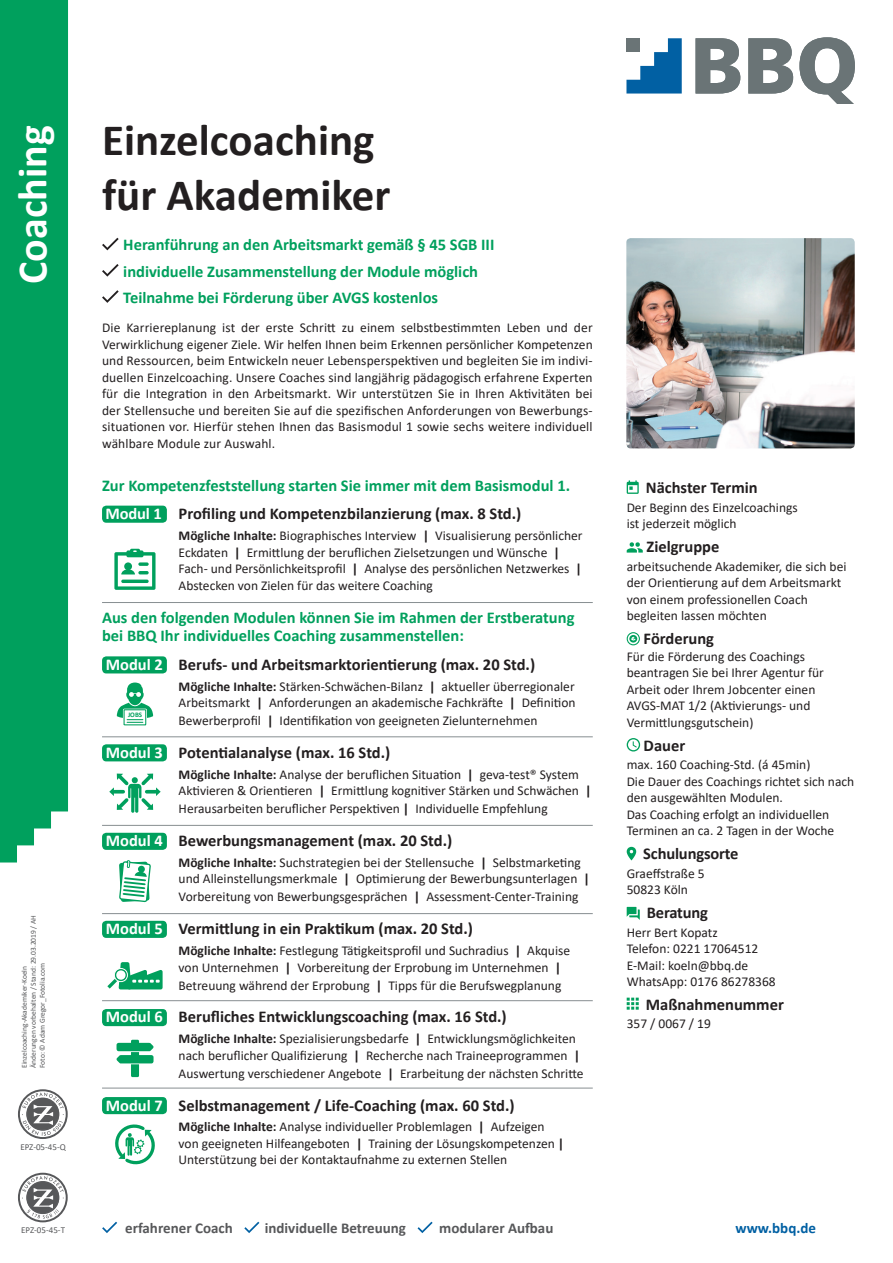
<style>
.page{position:relative;width:893px;height:1263px;background:#fff}
.page>*{position:absolute;margin:0;border:0;box-sizing:border-box;transform-origin:0 0}
.t1{font:700 45px/55.2px "Calibri";color:#231f20}
.t2{font:700 42px "Calibri";color:#fff}
.t3{font:700 16.5px "Calibri";color:#231f20}
.t4{font:700 16.5px/26.2px "Calibri";color:#00a05d}
.t5{font:700 15px "Calibri";color:#57585a}
.t6{font:700 15px "Calibri";color:#0160a3}
.t7{font:13.5px/16.5px "Calibri";color:#231f20}
.t8{font:9px "Calibri";color:#57585a}
.t9{font:7.5px/9px "Calibri";color:#57585a}
.t10{font:700 7.05px "Calibri";color:#00a05d}
.s1{color:#fff}
.s2{color:#231f20}
.s3{font-weight:700}
</style>
<div class="page">
<svg style="left:695px;top:37px;width:160px;height:67px"></svg>
<svg style="left:626px;top:38px;width:56px;height:56px"></svg>
<svg style="left:102px;top:1222px;width:15px;height:11px"></svg>
<svg style="left:244px;top:1222px;width:15px;height:11px"></svg>
<svg style="left:418px;top:1222px;width:15px;height:11px"></svg>
<svg style="left:18px;top:1172px;width:50px;height:50px"></svg>
<svg style="left:18px;top:1089px;width:50px;height:50px"></svg>
<div style="left:0;top:0;width:68px;height:862px;background:#00a05d"></div>
<img style="left:626px;top:238px;width:229px;height:210px">
<svg style="left:627px;top:480px;width:12px;height:14px"></svg>
<svg style="left:627px;top:542px;width:16px;height:11px"></svg>
<svg style="left:627px;top:633px;width:12px;height:12px"></svg>
<div style="left:627px;top:632px;width:13px;height:13px;border:1px solid #00a05d;border-radius:50%"></div>
<svg style="left:629px;top:635px;width:8px;height:8px"></svg>
<svg style="left:631px;top:637px;width:4px;height:4px"></svg>
<svg style="left:627px;top:738px;width:13px;height:13px"></svg>
<svg style="left:627px;top:847px;width:9px;height:13px"></svg>
<svg style="left:627px;top:907px;width:13px;height:13px"></svg>
<svg style="left:627px;top:998px;width:12px;height:12px"></svg>
<svg style="left:102px;top:238px;width:17px;height:12px"></svg>
<svg style="left:102px;top:264px;width:17px;height:13px"></svg>
<svg style="left:102px;top:290px;width:17px;height:13px"></svg>
<div style="left:102px;top:506px;width:65px;height:17px;background:#00a05d;border-radius:4px"></div>
<div style="left:102px;top:656px;width:65px;height:17px;background:#00a05d;border-radius:4px"></div>
<hr style="left:102px;top:736px;width:491px;height:1px;background:#878e91">
<div style="left:102px;top:744px;width:65px;height:17px;background:#00a05d;border-radius:4px"></div>
<hr style="left:102px;top:825px;width:491px;height:1px;background:#878e91">
<div style="left:102px;top:833px;width:65px;height:17px;background:#00a05d;border-radius:4px"></div>
<hr style="left:102px;top:913px;width:491px;height:1px;background:#878e91">
<div style="left:102px;top:921px;width:65px;height:17px;background:#00a05d;border-radius:4px"></div>
<div style="left:102px;top:1009px;width:65px;height:17px;background:#00a05d;border-radius:4px"></div>
<div style="left:102px;top:1097px;width:65px;height:17px;background:#00a05d;border-radius:4px"></div>
<hr style="left:102px;top:1000px;width:491px;height:1px;background:#878e91">
<hr style="left:102px;top:1088px;width:491px;height:1px;background:#878e91">
<hr style="left:102px;top:602px;width:491px;height:1px;background:#878e91">
<svg style="left:114px;top:549px;width:42px;height:41px"></svg>
<svg style="left:107px;top:962px;width:56px;height:27px"></svg>
<div style="left:131px;top:1040px;width:8px;height:37px;background:#00a05d;border-radius:2px"></div>
<svg style="left:116px;top:1043px;width:38px;height:21px"></svg>
<svg style="left:109px;top:773px;width:52px;height:165px"></svg>
<div style="left:124px;top:709px;width:22px;height:16px;border:1px solid #00a05d"></div>
<svg style="left:117px;top:682px;width:36px;height:41px"></svg>
<svg style="left:115px;top:1124px;width:40px;height:41px"></svg>
<h2 class="t2" style="left:3px;top:284px;width:160px;rotate:-90deg">Coaching</h2>
<p class="t9" style="left:20px;top:1068px;width:155px;rotate:-90deg">Einzelcoaching-Akademiker-Koeln<br>Änderungen vorbehalten / Stand: 29.03.2019 / AH<br>Foto: © Adam Gregor_Fotolia.com</p>
<p class="t8" style="left:20px;top:1140px;width:47px">EPZ-05-45-Q</p>
<h1 class="t1" style="left:102px;top:112px;width:290px">Einzelcoaching für Akademiker</h1>
<p class="t4" style="left:123px;top:232px;width:373px">Heranführung an den Arbeitsmarkt gemäß § 45 SGB III individuelle Zusammenstellung der Module möglich<br>Teilnahme bei Förderung über AVGS kostenlos</p>
<p class="t7" style="left:102px;top:319px;width:492px;text-align:justify">Die Karriereplanung ist der erste Schritt zu einem selbstbestimmten Leben und der Verwirklichung eigener Ziele. Wir helfen Ihnen beim Erkennen persönlicher Kompetenzen und Ressourcen, beim Entwickeln neuer Lebensperspektiven und begleiten Sie im indivi&shy;duellen Einzelcoaching. Unsere Coaches sind langjährig pädagogisch erfahrene Experten für die Integration in den Arbeitsmarkt. Wir unterstützen Sie in Ihren Aktivitäten bei der Stellensuche und bereiten Sie auf die spezifischen Anforderungen von Bewerbungs&shy;situationen vor. Hierfür stehen Ihnen das Basismodul 1 sowie sechs weitere individuell wählbare Module zur Auswahl.</p>
<p class="t4" style="left:102px;top:471px;width:470px;line-height:28.7px">Zur Kompetenzfeststellung starten Sie immer mit dem Basismodul 1.<br><span class="s1">Modul 1</span> <span class="s2">Profiling und Kompetenzbilanzierung (max. 8 Std.)</span></p>
<p class="t7" style="left:179px;top:527px;width:405px"><span class="s3">Mögliche Inhalte:</span> Biographisches Interview <span class="s3">|</span> Visualisierung persönlicher Eckdaten <span class="s3">|</span> Ermittlung der beruflichen Zielsetzungen und Wünsche <span class="s3">| </span>Fach- und Persönlichkeitsprofil <span class="s3">|</span> Analyse des persönlichen Netzwerkes <span class="s3">| </span>Abstecken von Zielen für das weitere Coaching</p>
<p class="t4" style="left:102px;top:608px;width:474px;line-height:18px">Aus den folgenden Modulen können Sie im Rahmen der Erstberatung bei BBQ Ihr individuelles Coaching zusammenstellen:</p>
<p class="t3" style="left:106px;top:653px;width:431px"><span class="s1">Modul 2</span> Berufs- und Arbeitsmarktorientierung (max. 20 Std.)</p>
<p class="t7" style="left:179px;top:677px;width:399px"><span class="s3">Mögliche Inhalte:</span> Stärken-Schwächen-Bilanz <span class="s3">|</span> aktueller überregionaler<br>Arbeitsmarkt <span class="s3">|</span> Anforderungen an akademische Fachkräfte <span class="s3">|</span> Definition</p>
<p class="t7" style="left:179px;top:712px;width:360px">Bewerberprofil <span class="s3">|</span> Identifikation von geeigneten Zielunternehmen</p>
<p class="t3" style="left:106px;top:741px;width:286px"><span class="s1">Modul 3</span> Potentialanalyse (max. 16 Std.)</p>
<p class="t7" style="left:179px;top:766px;width:414px"><span class="s3">Mögliche Inhalte:</span> Analyse der beruflichen Situation <span class="s3">|</span> geva-test® System<br>Aktivieren &amp; Orientieren <span class="s3">|</span> Ermittlung kognitiver Stärken und Schwächen <span class="s3">|</span></p>
<p class="t7" style="left:179px;top:800px;width:371px">Herausarbeiten beruflicher Perspektiven <span class="s3">|</span> Individuelle Empfehlung</p>
<p class="t3" style="left:106px;top:829px;width:348px"><span class="s1">Modul 4</span> Bewerbungsmanagement (max. 20 Std.)</p>
<p class="t7" style="left:179px;top:854px;width:413px"><span class="s3">Mögliche Inhalte:</span> Suchstrategien bei der Stellensuche <span class="s3">|</span> Selbstmarketing und Alleinstellungsmerkmale <span class="s3">|</span> Optimierung der Bewerbungsunterlagen <span class="s3">|</span></p>
<p class="t7" style="left:179px;top:888px;width:401px">Vorbereitung von Bewerbungsgesprächen <span class="s3">|</span> Assessment-Center-Training</p>
<p class="t3" style="left:106px;top:917px;width:369px"><span class="s1">Modul 5</span> Vermittlung in ein Praktikum (max. 20 Std.)</p>
<p class="t7" style="left:179px;top:942px;width:393px"><span class="s3">Mögliche Inhalte:</span> Festlegung Tätigkeitsprofil und Suchradius <span class="s3">|</span> Akquise von Unternehmen <span class="s3">|</span> Vorbereitung der Erprobung im Unternehmen <span class="s3">|</span></p>
<p class="t7" style="left:179px;top:976px;width:384px">Betreuung während der Erprobung <span class="s3">|</span> Tipps für die Berufswegplanung</p>
<p class="t3" style="left:106px;top:1005px;width:402px"><span class="s1">Modul 6</span> Berufliches Entwicklungscoaching (max. 16 Std.)</p>
<p class="t7" style="left:179px;top:1030px;width:403px"><span class="s3">Mögliche Inhalte:</span> Spezialisierungsbedarfe <span class="s3">|</span> Entwicklungsmöglichkeiten nach beruflicher Qualifizierung <span class="s3">|</span> Recherche nach Traineeprogrammen <span class="s3">|</span></p>
<p class="t7" style="left:179px;top:1064px;width:406px">Auswertung verschiedener Angebote <span class="s3">|</span> Erarbeitung der nächsten Schritte</p>
<p class="t3" style="left:106px;top:1093px;width:410px"><span class="s1">Modul 7</span> Selbstmanagement / Life-Coaching (max. 60 Std.)</p>
<p class="t7" style="left:179px;top:1118px;width:387px"><span class="s3">Mögliche Inhalte:</span> Analyse individueller Problemlagen <span class="s3">|</span> Aufzeigen von geeigneten Hilfeangeboten <span class="s3">|</span> Training der Lösungskompetenzen <span class="s3">|<br></span>Unterstützung bei der Kontaktaufnahme zu externen Stellen</p>
<p class="t10" style="left:128px;top:710px;width:16px">JOBS</p>
<p class="t3" style="left:646px;top:476px;width:113px">Nächster Termin</p>
<p class="t7" style="left:627px;top:498px;width:173px">Der Beginn des Einzelcoachings ist jederzeit möglich</p>
<p class="t3" style="left:646px;top:535px;width:74px">Zielgruppe</p>
<p class="t7" style="left:627px;top:558px;width:221px">arbeitsuchende Akademiker, die sich bei der Orientierung auf dem Arbeitsmarkt von einem professionellen Coach begleiten lassen möchten</p>
<p class="t3" style="left:644px;top:627px;width:72px">Förderung</p>
<p class="t7" style="left:627px;top:648px;width:199px">Für die Förderung des Coachings beantragen Sie bei Ihrer Agentur für<br>Arbeit oder Ihrem Jobcenter einen<br>AVGS-MAT 1/2 (Aktivierungs- und<br>Vermittlungsgutschein)</p>
<p class="t3" style="left:644px;top:733px;width:43px">Dauer</p>
<p class="t7" style="left:627px;top:756px;width:229px">max. 160 Coaching-Std. (á 45min)<br>Die Dauer des Coachings richtet sich nach den ausgewählten Modulen.<br>Das Coaching erfolgt an individuellen Terminen an ca. 2 Tagen in der Woche</p>
<p class="t3" style="left:643px;top:842px;width:97px">Schulungsorte</p>
<p class="t7" style="left:627px;top:865px;width:79px">Graeffstraße 5<br>50823 Köln</p>
<p class="t3" style="left:647px;top:901px;width:63px">Beratung</p>
<p class="t7" style="left:627px;top:924px;width:151px">Herr Bert Kopatz<br>Telefon: 0221 17064512<br>E-Mail: koeln@bbq.de<br>WhatsApp: 0176 86278368</p>
<p class="t3" style="left:646px;top:992px;width:139px">Maßnahmenummer</p>
<p class="t7" style="left:627px;top:1015px;width:86px">357 / 0067 / 19</p>
<p class="t8" style="left:21px;top:1224px;width:45px">EPZ-05-45-T</p>
<p class="t5" style="left:125px;top:1217px;width:109px">erfahrener Coach</p>
<p class="t5" style="left:265px;top:1217px;width:143px">individuelle Betreuung</p>
<p class="t5" style="left:439px;top:1217px;width:116px">modularer Aufbau</p>
<p class="t6" style="left:735px;top:1217px;width:82px">www.bbq.de</p>
</div>
